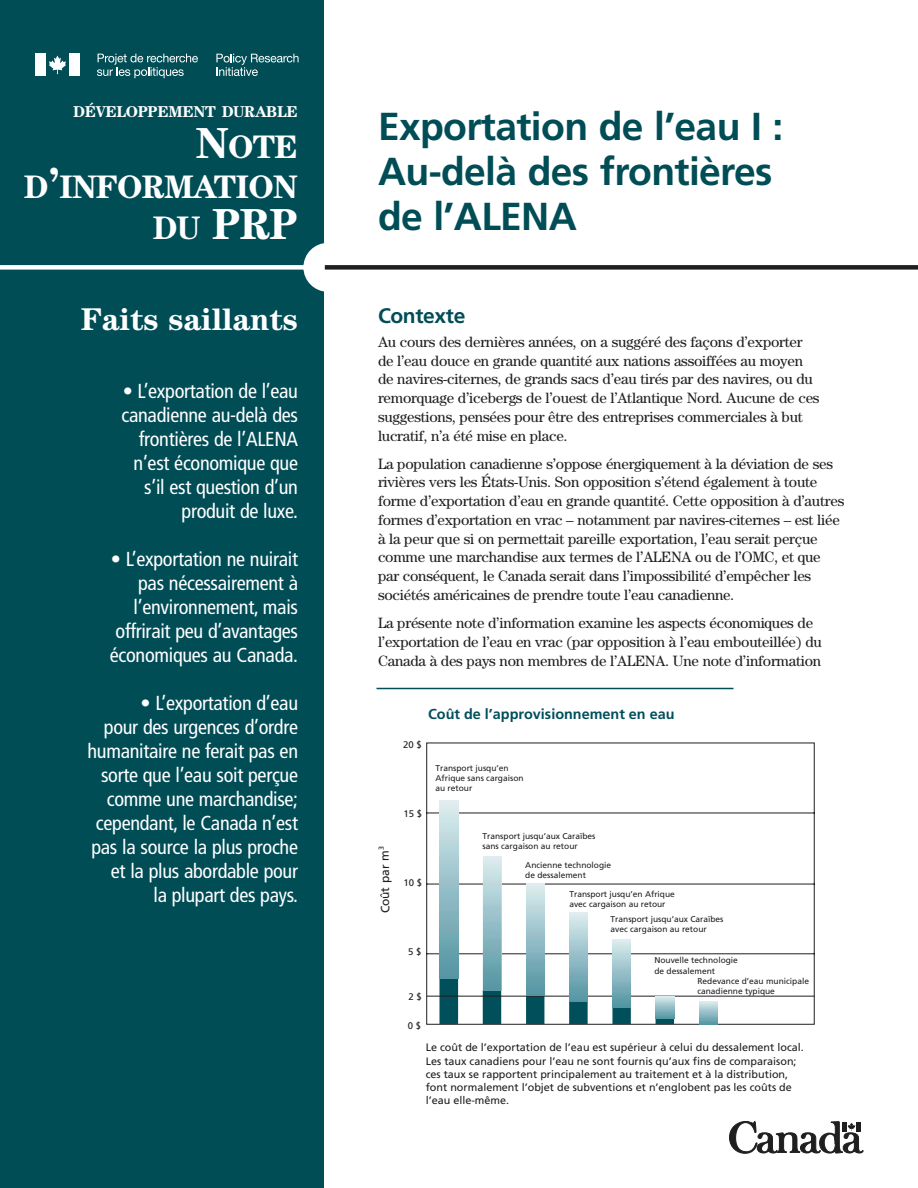
<style>
.page{position:relative;width:918px;height:1188px;background:#fff}
.page>*{position:absolute;margin:0;border:0;box-sizing:border-box;transform-origin:0 0}
.t1{font:700 43.5px "Century";color:#fff}
.t2{font:700 39px/45px "Frutiger";letter-spacing:-.015em;color:#004d56}
.t3{font:700 32.7px/40.5px "Century";letter-spacing:-.025em;color:#fff;text-align:right}
.t4{font:700 31.5px "Century";color:#fff}
.t5{font:700 21px "Frutiger";letter-spacing:-.015em;color:#004d56}
.t6{font:condensed 20.25px/24px "Frutiger";letter-spacing:-.015em;color:#fff;text-align:right}
.t7{font:700 15.75px "Century";letter-spacing:-.025em;color:#fff}
.t8{font:15px/18.8px "Century";letter-spacing:-.015em;color:#201f20}
.t9{font:700 14.4px "Frutiger";color:#004f5b}
.t10{font:12px "Frutiger";letter-spacing:-.01em;color:#201f20}
.t11{font:10.8px/13.2px "Frutiger";color:#201f20}
.t12{font:9.6px "Frutiger";color:#201f20}
.t13{font:8.4px/10.2px "Frutiger";color:#201f20}
.s1{font-size:43.5px}
.s2{font-size:32.7px}
</style>
<div class="page">
<div style="left:0;top:0;width:324px;height:1188px;background:#004d56"></div>
<div style="left:303px;top:243px;width:49px;height:49px;background:#fff;border-radius:50%"></div>
<div style="left:0;top:265px;width:310px;height:5px;background:#fff"></div>
<div style="left:325px;top:265px;width:593px;height:5px;background:#201f20"></div>
<svg style="left:216px;top:54px;width:83px;height:22px"></svg>
<svg style="left:97px;top:54px;width:101px;height:24px"></svg>
<div style="left:35px;top:54px;width:10px;height:22px;background:#fff"></div>
<svg style="left:49px;top:56px;width:17px;height:18px"></svg>
<div style="left:70px;top:54px;width:10px;height:22px;background:#fff"></div>
<svg style="left:729px;top:1121px;width:134px;height:32px"></svg>
<svg style="left:426px;top:743px;width:388px;height:282px"></svg>
<svg style="left:439px;top:979px;width:19px;height:45px"></svg>
<svg style="left:483px;top:990px;width:18px;height:34px"></svg>
<svg style="left:526px;top:997px;width:18px;height:27px"></svg>
<svg style="left:569px;top:1002px;width:19px;height:22px"></svg>
<svg style="left:612px;top:1007px;width:19px;height:17px"></svg>
<svg style="left:656px;top:1018px;width:18px;height:6px"></svg>
<hr style="left:427px;top:996px;width:387px;height:1px;background:#201f20">
<svg style="left:439px;top:800px;width:1px;height:179px"></svg>
<img style="left:440px;top:800px;width:18px;height:179px">
<img style="left:483px;top:856px;width:18px;height:134px">
<img style="left:526px;top:883px;width:18px;height:113px">
<img style="left:569px;top:913px;width:19px;height:89px">
<img style="left:612px;top:939px;width:19px;height:68px">
<img style="left:656px;top:996px;width:18px;height:22px">
<img style="left:699px;top:1002px;width:18px;height:22px">
<hr style="left:376px;top:688px;width:358px;height:1px;background:#004f5b">
<p class="t7" style="left:73px;top:106px;width:226px">DÉVELOPPEMENT DURABLE</p>
<h3 class="t3" style="left:24px;top:129px;width:276px"><span class="s1">N</span>OTE<br>D<span class="s1">’</span>INFORMATION</h3>
<h1 class="t1" style="left:153px;top:209px;width:147px"><span class="s2">DU</span> PRP</h1>
<h2 class="t2" style="left:378px;top:107px;width:407px">Exportation de l’eau I :<br>Au-delà des frontières de l’ALENA</h2>
<h3 class="t4" style="left:81px;top:308px;width:218px">Faits saillants</h3>
<h3 class="t5" style="left:378px;top:307px;width:89px">Contexte</h3>
<p class="t8" style="left:378px;top:334px;width:443px">Au cours des dernières années, on a suggéré des façons d’exporter de l’eau douce en grande quantité aux nations assoiffées au moyen de navires-citernes, de grands sacs d’eau tirés par des navires, ou du remorquage d’icebergs de l’ouest de l’Atlantique Nord. Aucune de ces suggestions, pensées pour être des entreprises commerciales à but lucratif, n’a été mise en place.</p>
<p class="t8" style="left:378px;top:456px;width:468px">La population canadienne s’oppose énergiquement à la déviation de ses rivières vers les États-Unis. Son opposition s’étend également à toute forme d’exportation d’eau en grande quantité. Cette opposition à d’autres formes d’exportation en vrac – notamment par navires-citernes – est liée à la peur que si on permettait pareille exportation, l’eau serait perçue comme une marchandise aux termes de l’ALENA ou de l’OMC, et que par conséquent, le Canada serait dans l’impossibilité d’empêcher les sociétés américaines de prendre toute l’eau canadienne.</p>
<p class="t8" style="left:378px;top:615px;width:445px">La présente note d’information examine les aspects économiques de l’exportation de l’eau en vrac (par opposition à l’eau embouteillée) du<br>Canada à des pays non membres de l’ALENA. Une note d’information</p>
<h3 class="t6" style="left:121px;top:381px;width:178px">• L’exportation de l’eau canadienne au-delà des frontières de l’ALENA n’est économique que s’il est question d’un produit de luxe.</h3>
<h3 class="t6" style="left:110px;top:549px;width:190px">• L’exportation ne nuirait pas nécessairement à l’environnement, mais offrirait peu d’avantages économiques au Canada.</h3>
<h3 class="t6" style="left:87px;top:693px;width:212px">• L’exportation d’eau<br>pour des urgences d’ordre humanitaire ne ferait pas en sorte que l’eau soit perçue comme une marchandise; cependant, le Canada n’est pas la source la plus proche et la plus abordable pour<br>la plupart des pays.</h3>
<p class="t9" style="left:428px;top:708px;width:248px">Coût de l’approvisionnement en eau</p>
<p class="t12" style="left:403px;top:741px;width:20px">20 $</p>
<p class="t13" style="left:435px;top:763px;width:90px">Transport jusqu’en<br>Afrique sans cargaison au retour</p>
<p class="t12" style="left:404px;top:810px;width:20px">15 $</p>
<p class="t13" style="left:483px;top:831px;width:114px">Transport jusqu’aux Caraïbes sans cargaison au retour</p>
<p class="t10" style="left:380px;top:913px;width:69px;rotate:-90deg">Coût par m<sup>3</sup></p>
<p class="t13" style="left:525px;top:860px;width:87px">Ancienne technologie de dessalement</p>
<p class="t12" style="left:404px;top:879px;width:20px">10 $</p>
<p class="t13" style="left:569px;top:890px;width:107px">Transport jusqu’en Afrique avec cargaison au retour</p>
<p class="t12" style="left:408px;top:948px;width:15px">5 $</p>
<p class="t12" style="left:409px;top:992px;width:15px">2 $</p>
<p class="t12" style="left:408px;top:1022px;width:15px">0 $</p>
<p class="t13" style="left:611px;top:915px;width:114px">Transport jusqu’aux Caraïbes avec cargaison au retour</p>
<p class="t13" style="left:654px;top:956px;width:85px">Nouvelle technologie de dessalement</p>
<p class="t13" style="left:697px;top:977px;width:113px">Redevance d’eau municipale canadienne typique</p>
<p class="t11" style="left:426px;top:1042px;width:380px">Le coût de l’exportation de l’eau est supérieur à celui du dessalement local.<br>Les taux canadiens pour l’eau ne sont fournis qu’aux fins de comparaison; ces taux se rapportent principalement au traitement et à la distribution, font normalement l’objet de subventions et n’englobent pas les coûts de l’eau elle-même.</p>
</div>
